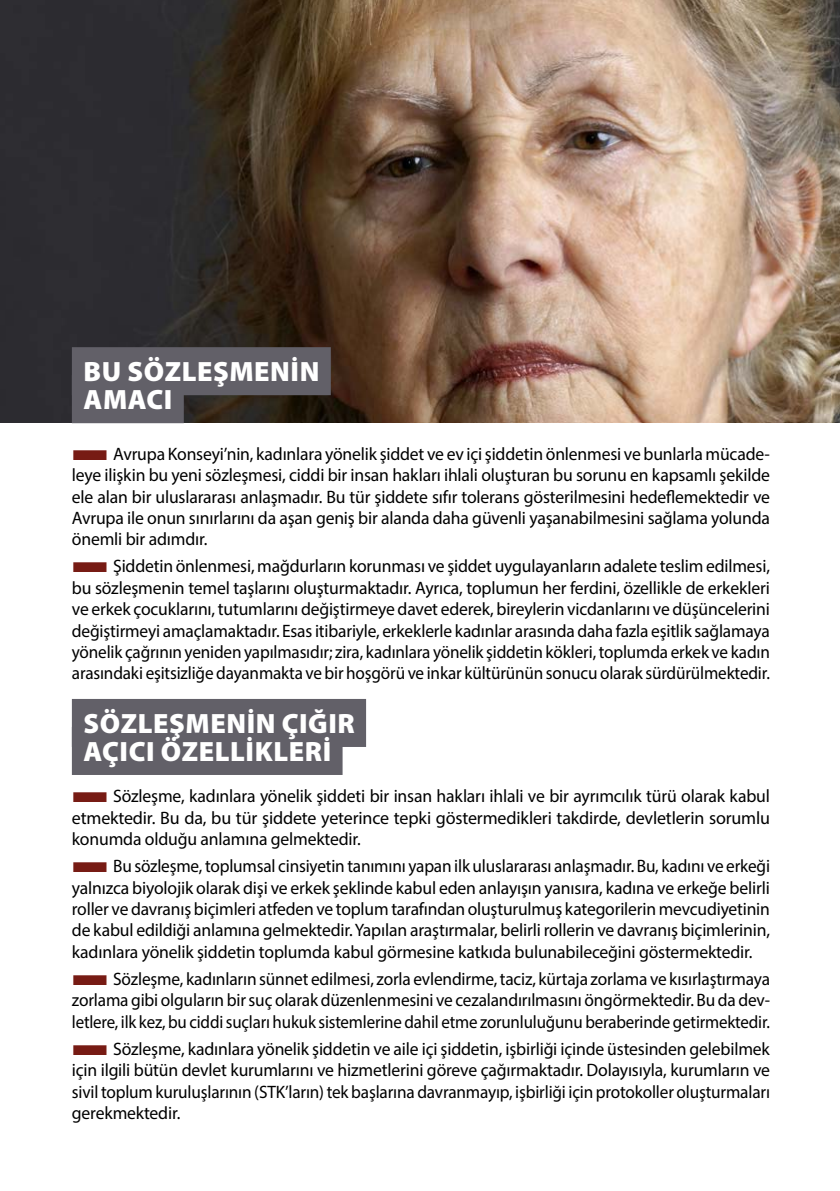
<style>
.page{position:relative;width:840px;height:1191px;background:#fff}
.page>*{position:absolute;margin:0;border:0;box-sizing:border-box;transform-origin:0 0}
.t1{font:900 28px/28px "Myriad Pro";letter-spacing:.02em;color:#fff}
.t2{font:18px/21.4px "Myriad Pro";letter-spacing:-.01em;color:#000;text-align:justify}
.t3{font:18px/21.4px "Myriad Pro";letter-spacing:-.01em;color:#000;text-align:justify;scale:.96 1}
.s1{color:#771b14}
</style>
<div class="page">
<img style="left:0;top:0;width:839px;height:422px">
<div style="left:72px;top:699px;width:294px;height:48px;background:#626068"></div>
<div style="left:72px;top:727px;width:270px;height:48px;background:#626068"></div>
<div style="left:72px;top:347px;width:258px;height:48px;background:#626068"></div>
<div style="left:72px;top:375px;width:112px;height:48px;background:#626068"></div>
<h1 class="t1" style="left:83px;top:357px;width:237px">BU SÖZLEŞMENİN<br>AMACI</h1>
<p class="t2" style="left:72px;top:443px;width:699px"><span class="s1">■</span>Avrupa Konseyi’nin, kadınlara yönelik şiddet ve ev içi şiddetin önlenmesi ve bunlarla mücade&shy;leye ilişkin bu yeni sözleşmesi, ciddi bir insan hakları ihlali oluşturan bu sorunu en kapsamlı şekilde ele alan bir uluslararası anlaşmadır. Bu tür şiddete sıfır tolerans gösterilmesini hedeflemektedir ve Avrupa ile onun sınırlarını da aşan geniş bir alanda daha güvenli yaşanabilmesini sağlama yolunda önemli bir adımdır.</p>
<p class="t2" style="left:72px;top:555px;width:699px"><span class="s1">■</span>Şiddetin önlenmesi, mağdurların korunması ve şiddet uygulayanların adalete teslim edilmesi, bu sözleşmenin temel taşlarını oluşturmaktadır. Ayrıca, toplumun her ferdini, özellikle de erkekleri ve erkek çocuklarını, tutumlarını değiştirmeye davet ederek, bireylerin vicdanlarını ve düşüncelerini değiştirmeyi amaçlamaktadır. Esas itibariyle, erkeklerle kadınlar arasında daha fazla eşitlik sağlamaya yönelik çağrının yeniden yapılmasıdır; zira, kadınlara yönelik şiddetin kökleri, toplumda erkek ve kadın arasındaki eşitsizliğe dayanmakta ve bir hoşgörü ve inkar kültürünün sonucu olarak sürdürülmektedir.</p>
<h1 class="t1" style="left:83px;top:708px;width:272px">SÖZLEŞMENİN ÇIĞIR<br>AÇICI ÖZELLİKLERİ</h1>
<p class="t2" style="left:72px;top:785px;width:699px"><span class="s1">■</span>Sözleşme, kadınlara yönelik şiddeti bir insan hakları ihlali ve bir ayrımcılık türü olarak kabul etmektedir. Bu da, bu tür şiddete yeterince tepki göstermedikleri takdirde, devletlerin sorumlu konumda olduğu anlamına gelmektedir.</p>
<p class="t3" style="left:72px;top:855px;width:728px"><span class="s1">■</span>Bu sözleşme, toplumsal cinsiyetin tanımını yapan ilk uluslararası anlaşmadır. Bu, kadını ve erkeği yalnızca biyolojik olarak dişi ve erkek şeklinde kabul eden anlayışın yanısıra, kadına ve erkeğe belirli roller ve davranış biçimleri atfeden ve toplum tarafından oluşturulmuş kategorilerin mevcudiyetinin de kabul edildiği anlamına gelmektedir. Yapılan araştırmalar, belirli rollerin ve davranış biçimlerinin, kadınlara yönelik şiddetin toplumda kabul görmesine katkıda bulunabileceğini göstermektedir.</p>
<p class="t3" style="left:72px;top:967px;width:728px"><span class="s1">■</span>Sözleşme, kadınların sünnet edilmesi, zorla evlendirme, taciz, kürtaja zorlama ve kısırlaştırmaya zorlama gibi olguların bir suç olarak düzenlenmesini ve cezalandırılmasını öngörmektedir. Bu da dev&shy;letlere, ilk kez, bu ciddi suçları hukuk sistemlerine dahil etme zorunluluğunu beraberinde getirmektedir.</p>
<p class="t2" style="left:72px;top:1037px;width:699px"><span class="s1">■</span>Sözleşme, kadınlara yönelik şiddetin ve aile içi şiddetin, işbirliği içinde üstesinden gelebilmek için ilgili bütün devlet kurumlarını ve hizmetlerini göreve çağırmaktadır. Dolayısıyla, kurumların ve sivil toplum kuruluşlarının (STK’ların) tek başlarına davranmayıp, işbirliği için protokoller oluşturmaları gerekmektedir.</p>
</div>
